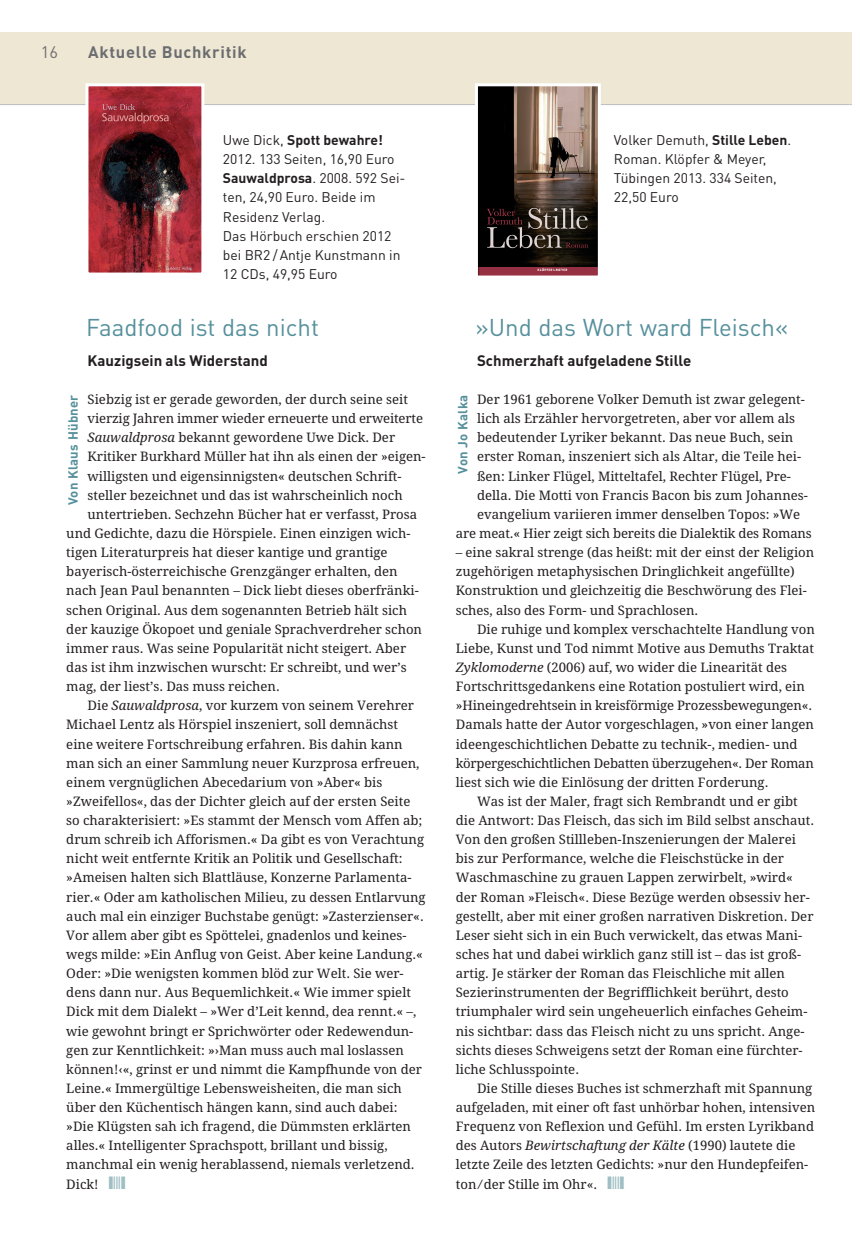
<style>
.page{position:relative;width:852px;height:1260px;background:#fff}
.page>*{position:absolute;margin:0;border:0;box-sizing:border-box;transform-origin:0 0}
.t1{font:24px "DIN";color:#56909c}
.t2{font:700 16.5px "DIN";letter-spacing:.045em;color:#6c6d70}
.t3{font:16.5px "DINOT";color:#6c6d70}
.t4{font:700 15px "DINOT";color:#231f20}
.t5{font:13.8px/19px "DINOT";color:#231f20}
.t6{font:13.2px/19.2px "Droid Serif";color:#231f20}
.t7{font:700 13.2px "DINOT";letter-spacing:.015em;color:#56909c}
.s1{font-weight:700}
.s2{font-style:italic}
.s3{color:#9fbfc4}
</style>
<div class="page">
<svg style="left:0;top:32px;width:851px;height:244px"></svg>
<p class="t3" style="left:41px;top:46px;width:19px">16</p>
<p class="t2" style="left:88px;top:46px;width:160px">Aktuelle Buchkritik</p>
<p class="t5" style="left:223px;top:132px;width:184px">Uwe Dick, <span class="s1">Spott bewahre!<br></span>2012. 133 Seiten, 16,90 Euro<br><span class="s1">Sauwaldprosa</span>. 2008. 592 Sei&shy;ten, 24,90 Euro. Beide im<br>Residenz Verlag.<br>Das Hörbuch erschien 2012 bei BR2 / Antje Kunstmann in<br>12 CDs, 49,95 Euro</p>
<h1 class="t1" style="left:86px;top:318px;width:234px">Faadfood ist das nicht</h1>
<p class="t4" style="left:88px;top:355px;width:182px">Kauzigsein als Widerstand</p>
<p class="t6" style="left:88px;top:390px;width:322px">Siebzig ist er gerade geworden, der durch seine seit</p>
<p class="t6" style="left:88px;top:409px;width:337px">vierzig Jahren immer wieder erneuerte und erweiterte</p>
<p class="t6" style="left:88px;top:428px;width:309px"><span class="s2">Sauwaldprosa</span> bekannt gewordene Uwe Dick. Der</p>
<p class="t6" style="left:88px;top:447px;width:339px">Kritiker Burkhard Müller hat ihn als einen der »eigen-</p>
<p class="t6" style="left:88px;top:466px;width:315px">willigsten und eigensinnigsten« deutschen Schrift-</p>
<p class="t6" style="left:88px;top:485px;width:316px">steller bezeichnet und das ist wahrscheinlich noch</p>
<p class="t6" style="left:88px;top:504px;width:331px">untertrieben. Sechzehn Bücher hat er verfasst, Prosa</p>
<p class="t6" style="left:66px;top:524px;width:345px">und Gedichte, dazu die Hörspiele. Einen einzigen wich-</p>
<p class="t6" style="left:66px;top:543px;width:322px">tigen Literaturpreis hat dieser kantige und grantige</p>
<p class="t6" style="left:66px;top:562px;width:333px">bayerisch-österreichische Grenzgänger erhalten, den</p>
<p class="t6" style="left:66px;top:581px;width:354px">nach Jean Paul benannten – Dick liebt dieses oberfränki-</p>
<p class="t6" style="left:66px;top:600px;width:342px">schen Original. Aus dem sogenannten Betrieb hält sich</p>
<p class="t6" style="left:66px;top:619px;width:357px">der kauzige Ökopoet und geniale Sprachverdreher schon</p>
<p class="t6" style="left:66px;top:638px;width:341px">immer raus. Was seine Popularität nicht steigert. Aber</p>
<p class="t6" style="left:66px;top:657px;width:342px">das ist ihm inzwischen wurscht: Er schreibt, und wer’s</p>
<p class="t6" style="left:66px;top:677px;width:215px">mag, der liest’s. Das muss reichen.</p>
<p class="t6" style="left:88px;top:696px;width:328px">Die <span class="s2">Sauwaldprosa</span>, vor kurzem von seinem Verehrer</p>
<p class="t6" style="left:66px;top:715px;width:333px">Michael Lentz als Hörspiel inszeniert, soll demnächst</p>
<p class="t6" style="left:66px;top:734px;width:338px">eine weitere Fortschreibung erfahren. Bis dahin kann</p>
<p class="t6" style="left:66px;top:753px;width:354px">man sich an einer Sammlung neuer Kurzprosa erfreuen,</p>
<p class="t6" style="left:66px;top:772px;width:317px">einem vergnüglichen Abecedarium von »Aber« bis</p>
<p class="t6" style="left:66px;top:791px;width:345px">»Zweifellos«, das der Dichter gleich auf der ersten Seite</p>
<p class="t6" style="left:66px;top:810px;width:357px">so charakterisiert: »Es stammt der Mensch vom Affen ab;</p>
<p class="t6" style="left:66px;top:830px;width:359px">drum schreib ich Afforismen.« Da gibt es von Verachtung</p>
<p class="t6" style="left:66px;top:849px;width:338px">nicht weit entfernte Kritik an Politik und Gesellschaft:</p>
<p class="t6" style="left:66px;top:868px;width:346px">»Ameisen halten sich Blattläuse, Konzerne Parlamenta-</p>
<p class="t6" style="left:66px;top:887px;width:360px">rier.« Oder am katholischen Milieu, zu dessen Entlarvung</p>
<p class="t6" style="left:66px;top:906px;width:359px">auch mal ein einziger Buchstabe genügt: »Zasterzienser«.</p>
<p class="t6" style="left:66px;top:925px;width:341px">Vor allem aber gibt es Spöttelei, gnadenlos und keines-</p>
<p class="t6" style="left:66px;top:944px;width:358px">wegs milde: »Ein Anflug von Geist. Aber keine Landung.«</p>
<p class="t6" style="left:66px;top:963px;width:338px">Oder: »Die wenigsten kommen blöd zur Welt. Sie wer-</p>
<p class="t6" style="left:66px;top:983px;width:346px">dens dann nur. Aus Bequemlichkeit.« Wie immer spielt</p>
<p class="t6" style="left:66px;top:1002px;width:351px">Dick mit dem Dialekt – »Wer d’Leit kennd, dea rennt.« –,</p>
<p class="t6" style="left:66px;top:1021px;width:348px">wie gewohnt bringt er Sprichwörter oder Redewendun-</p>
<p class="t6" style="left:66px;top:1040px;width:339px">gen zur Kenntlichkeit: »›Man muss auch mal loslassen</p>
<p class="t6" style="left:66px;top:1059px;width:357px">können!‹«, grinst er und nimmt die Kampfhunde von der</p>
<p class="t6" style="left:66px;top:1078px;width:337px">Leine.« Immergültige Lebensweisheiten, die man sich</p>
<p class="t6" style="left:66px;top:1097px;width:332px">über den Küchentisch hängen kann, sind auch dabei:</p>
<p class="t6" style="left:66px;top:1116px;width:346px">»Die Klügsten sah ich fragend, die Dümmsten erklärten</p>
<p class="t6" style="left:66px;top:1136px;width:322px">alles.« Intelligenter Sprachspott, brillant und bissig,</p>
<p class="t6" style="left:66px;top:1155px;width:349px">manchmal ein wenig herablassend, niemals verletzend.</p>
<p class="t6" style="left:66px;top:1174px;width:61px">Dick! <span class="s3">❙❘❘❘❙</span></p>
<p class="t7" style="left:68px;top:505px;width:112px;rotate:-90deg">Von Klaus Hübner</p>
<p class="t5" style="left:613px;top:132px;width:178px">Volker Demuth, <span class="s1">Stille Leben</span>.<br>Roman. Klöpfer &amp; Meyer,<br>Tübingen 2013. 334 Seiten,<br>22,50 Euro</p>
<h1 class="t1" style="left:475px;top:318px;width:314px">»Und das Wort ward Fleisch«</h1>
<p class="t4" style="left:477px;top:355px;width:215px">Schmerzhaft aufgeladene Stille</p>
<p class="t6" style="left:477px;top:390px;width:329px">Der 1961 geborene Volker Demuth ist zwar gelegent-</p>
<p class="t6" style="left:477px;top:409px;width:319px">lich als Erzähler hervorgetreten, aber vor allem als</p>
<p class="t6" style="left:477px;top:428px;width:317px">bedeutender Lyriker bekannt. Das neue Buch, sein</p>
<p class="t6" style="left:477px;top:447px;width:325px">erster Roman, inszeniert sich als Altar, die Teile hei-</p>
<p class="t6" style="left:477px;top:466px;width:315px">ßen: Linker Flügel, Mitteltafel, Rechter Flügel, Pre-</p>
<p class="t6" style="left:477px;top:485px;width:332px">della. Die Motti von Francis Bacon bis zum Johannes-</p>
<p class="t6" style="left:477px;top:504px;width:324px">evangelium variieren immer denselben Topos: »We</p>
<p class="t6" style="left:455px;top:524px;width:357px">are meat.« Hier zeigt sich bereits die Dialektik des Romans</p>
<p class="t6" style="left:455px;top:543px;width:360px">– eine sakral strenge (das heißt: mit der einst der Religion zugehörigen metaphysischen Dringlichkeit angefüllte)<br>Konstruktion und gleichzeitig die Beschwörung des Flei&shy;sches, also des Form- und Sprachlosen.</p>
<p class="t6" style="left:455px;top:619px;width:360px;text-indent:21px">Die ruhige und komplex verschachtelte Handlung von Liebe, Kunst und Tod nimmt Motive aus Demuths Traktat <span class="s2">Zyklomoderne</span> (2006) auf, wo wider die Linearität des Fortschrittsgedankens eine Rotation postuliert wird, ein »Hineingedrehtsein in kreisförmige Prozessbewegungen«.<br>Damals hatte der Autor vorgeschlagen, »von einer langen ideengeschichtlichen Debatte zu technik-, medien- und körpergeschichtlichen Debatten überzugehen«. Der Roman liest sich wie die Einlösung der dritten Forderung.</p>
<p class="t6" style="left:455px;top:791px;width:360px;text-indent:21px">Was ist der Maler, fragt sich Rembrandt und er gibt die Antwort: Das Fleisch, das sich im Bild selbst anschaut.<br>Von den großen Stillleben-Inszenierungen der Malerei bis zur Performance, welche die Fleischstücke in der Waschmaschine zu grauen Lappen zerwirbelt, »wird« der Roman »Fleisch«. Diese Bezüge werden obsessiv her&shy;gestellt, aber mit einer großen narrativen Diskretion. Der Leser sieht sich in ein Buch verwickelt, das etwas Mani&shy;sches hat und dabei wirklich ganz still ist – das ist groß&shy;artig. Je stärker der Roman das Fleischliche mit allen Sezierinstrumenten der Begrifflichkeit berührt, desto triumphaler wird sein ungeheuerlich einfaches Geheim&shy;nis sichtbar: dass das Fleisch nicht zu uns spricht. Ange&shy;sichts dieses Schweigens setzt der Roman eine fürchter&shy;liche Schlusspointe.</p>
<p class="t6" style="left:455px;top:1078px;width:361px;text-indent:21px">Die Stille dieses Buches ist schmerzhaft mit Spannung aufgeladen, mit einer oft fast unhörbar hohen, intensiven Frequenz von Reflexion und Gefühl. Im ersten Lyrikband des Autors <span class="s2">Bewirtschaftung der Kälte</span> (1990) lautete die letzte Zeile des letzten Gedichts: »nur den Hundepfeifen&shy;ton ⁄ der Stille im Ohr«. <span class="s3">❙❘❘❘❙</span></p>
<p class="t7" style="left:457px;top:474px;width:80px;rotate:-90deg">Von Jo Kalka</p>
</div>
